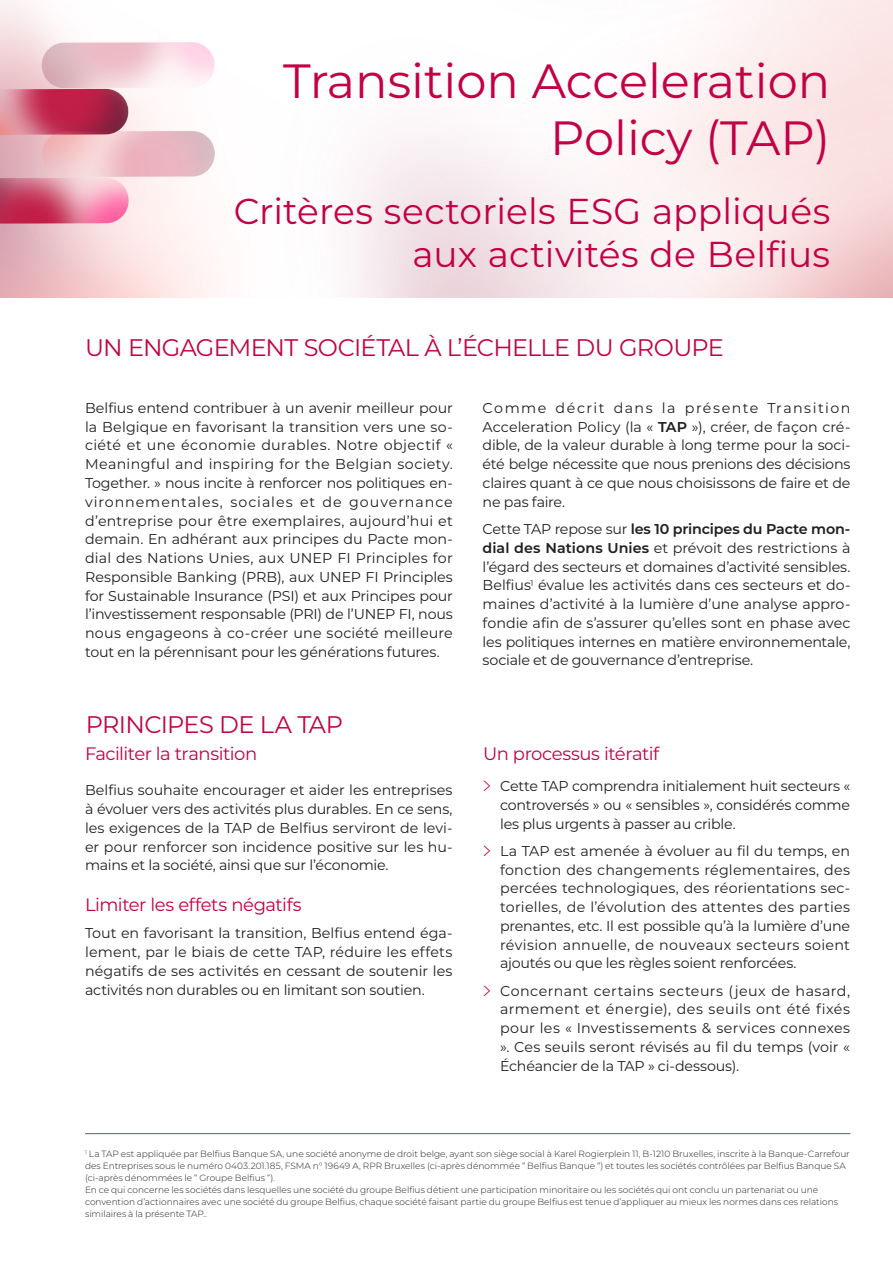
<style>
.page{position:relative;width:893px;height:1263px;background:#fff}
.page>*{position:absolute;margin:0;border:0;box-sizing:border-box;transform-origin:0 0}
.t1{font:48px/57.6px "Belfius Montserrat";color:#c30045;text-align:right}
.t2{font:36px/43.2px "Belfius Montserrat";letter-spacing:.005em;color:#c30045;text-align:right}
.Titel_1__met_of_zond{font:24px "Belfius Montserrat";letter-spacing:-.03em;color:#c30045}
.Titel_2{font:18px "Belfius Montserrat";letter-spacing:-.025em;color:#c30045}
.lopende{font:14.25px/18.8px "Belfius Montserrat";letter-spacing:-.015em;color:#231f20;text-align:justify}
.Opsomming1{font:14.25px/18.8px "Belfius Montserrat";letter-spacing:-.01em;color:#231f20;text-align:justify}
.voetnoot{font:300 9px/12px "Belfius Montserrat";color:#231f20}
.s1{font-weight:700}
.s2{font-family:"Belfius Alternative";color:#c30045}
</style>
<div class="page">
<img style="left:0;top:0;width:893px;height:298px">
<hr style="left:85px;top:1133px;width:765px;height:1px;background:#51626f">
<p class="t1" style="left:283px;top:52px;width:549px">Transition Acceleration<br>Policy (TAP)</p>
<p class="t2" style="left:234px;top:189px;width:598px">Critères sectoriels ESG appliqués aux activités de Belfius</p>
<p class="Titel_1__met_of_zond" style="left:85px;top:333px;width:640px">UN ENGAGEMENT SOCIÉTAL À L’ÉCHELLE DU GROUPE</p>
<p class="lopende" style="left:85px;top:398px;width:369px">Belfius entend contribuer à un avenir meilleur pour la Belgique en favorisant la transition vers une so&shy;ciété et une économie durables. Notre objectif « Meaningful and inspiring for the Belgian society.<br>Together. » nous incite à renforcer nos politiques en&shy;vironnementales, sociales et de gouvernance d’entreprise pour être exemplaires, aujourd’hui et demain. En adhérant aux principes du Pacte mon&shy;dial des Nations Unies, aux UNEP FI Principles for Responsible Banking (PRB), aux UNEP FI Principles for Sustainable Insurance (PSI) et aux Principes pour l’investissement responsable (PRI) de l’UNEP FI, nous nous engageons à co-créer une société meilleure tout en la pérennisant pour les générations futures.</p>
<p class="lopende" style="left:483px;top:398px;width:369px">Comme décrit dans la présente Transition Acceleration Policy (la « <span class="s1">TAP</span> »), créer, de façon cré&shy;dible, de la valeur durable à long terme pour la soci&shy;été belge nécessite que nous prenions des décisions claires quant à ce que nous choisissons de faire et de ne pas faire.</p>
<p class="lopende" style="left:483px;top:519px;width:369px">Cette TAP repose sur <span class="s1">les 10 principes du Pacte mon&shy;dial des Nations Unies</span> et prévoit des restrictions à l’égard des secteurs et domaines d’activité sensibles.<br>Belfius<sup>1</sup> évalue les activités dans ces secteurs et do&shy;maines d’activité à la lumière d’une analyse appro&shy;fondie afin de s’assurer qu’elles sont en phase avec les politiques internes en matière environnementale, sociale et de gouvernance d’entreprise.</p>
<p class="Titel_1__met_of_zond" style="left:86px;top:709px;width:258px">PRINCIPES DE LA TAP</p>
<p class="Titel_2" style="left:85px;top:742px;width:174px">Faciliter la transition</p>
<p class="Opsomming1" style="left:85px;top:781px;width:369px">Belfius souhaite encourager et aider les entreprises à évoluer vers des activités plus durables. En ce sens, les exigences de la TAP de Belfius serviront de levi&shy;er pour renforcer son incidence positive sur les hu&shy;mains et la société, ainsi que sur l’économie.</p>
<p class="Titel_2" style="left:85px;top:893px;width:218px">Limiter les effets négatifs</p>
<p class="lopende" style="left:85px;top:924px;width:369px">Tout en favorisant la transition, Belfius entend éga&shy;lement, par le biais de cette TAP, réduire les effets négatifs de ses activités en cessant de soutenir les activités non durables ou en limitant son soutien.</p>
<p class="Titel_2" style="left:483px;top:742px;width:178px">Un processus itératif</p>
<p class="lopende" style="left:500px;top:776px;width:352px;text-indent:-17px"><span class="s2">&gt;</span> Cette TAP comprendra initialement huit secteurs « controversés » ou « sensibles », considérés comme les plus urgents à passer au crible.</p>
<p class="lopende" style="left:500px;top:841px;width:351px;text-indent:-17px"><span class="s2">&gt;</span> La TAP est amenée à évoluer au fil du temps, en fonction des changements réglementaires, des percées technologiques, des réorientations sec&shy;torielles, de l’évolution des attentes des parties prenantes, etc. Il est possible qu’à la lumière d’une révision annuelle, de nouveaux secteurs soient ajoutés ou que les règles soient renforcées.</p>
<p class="lopende" style="left:500px;top:981px;width:352px;text-indent:-17px"><span class="s2">&gt;</span> Concernant certains secteurs (jeux de hasard, armement et énergie), des seuils ont été fixés pour les « Investissements &amp; services connexes ». Ces seuils seront révisés au fil du temps (voir « Échéancier de la TAP » ci-dessous).</p>
<p class="voetnoot" style="left:85px;top:1147px;width:766px"><sup>1</sup> La TAP est appliquée par Belfius Banque SA, une société anonyme de droit belge, ayant son siège social à Karel Rogierplein 11, B-1210 Bruxelles, inscrite à la Banque-Carrefour des Entreprises sous le numéro 0403.201.185, FSMA n° 19649 A, RPR Bruxelles (ci-après dénommée “ Belfius Banque “) et toutes les sociétés contrôlées par Belfius Banque SA (ci-après dénommées le “ Groupe Belfius “).</p>
<p class="voetnoot" style="left:85px;top:1183px;width:755px">En ce qui concerne les sociétés dans lesquelles une société du groupe Belfius détient une participation minoritaire ou les sociétés qui ont conclu un partenariat ou une convention d’actionnaires avec une société du groupe Belfius, chaque société faisant partie du groupe Belfius est tenue d’appliquer au mieux les normes dans ces relations similaires à la présente TAP..</p>
</div>
